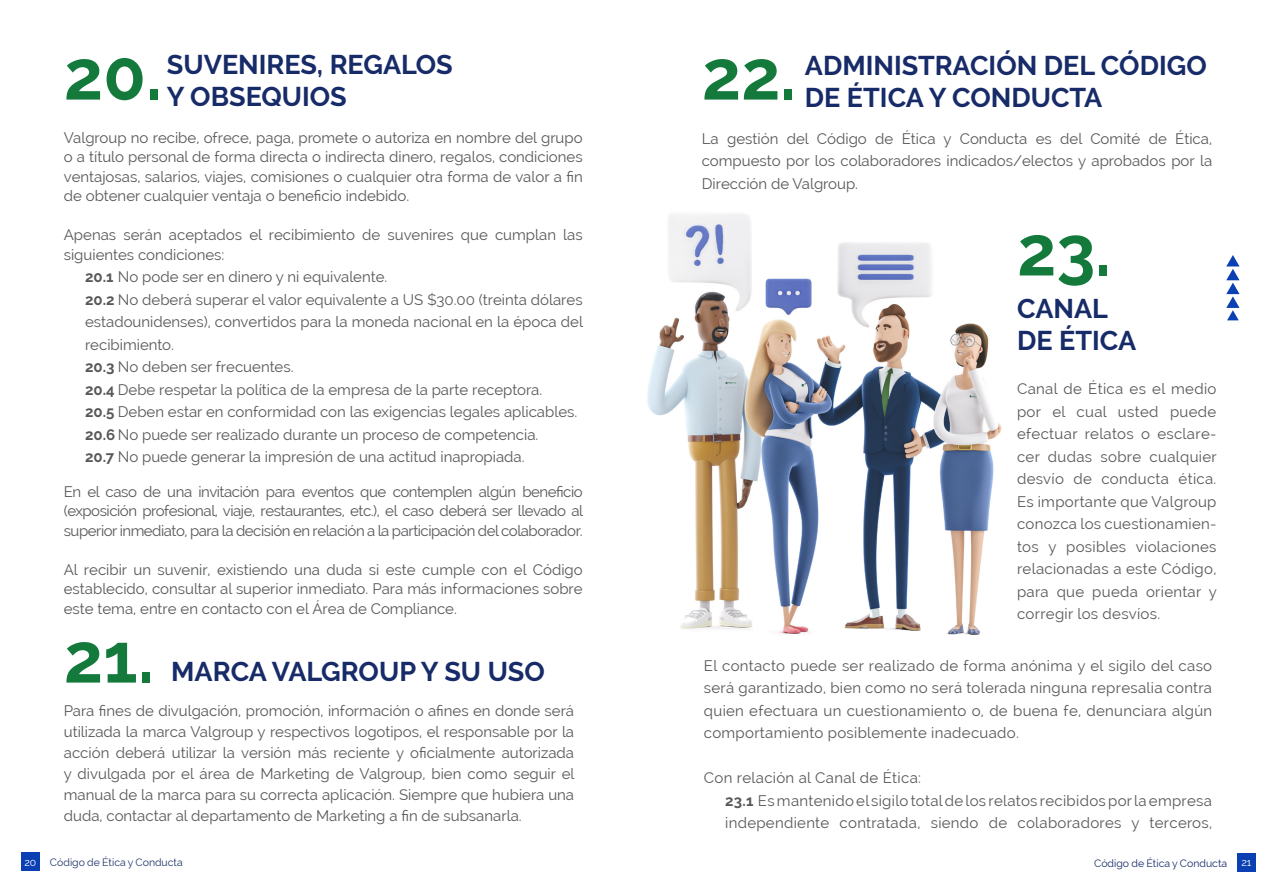
<style>
.page{position:relative;width:1276px;height:893px;background:#fff}
.page>*{position:absolute;margin:0;border:0;box-sizing:border-box;transform-origin:0 0}
.t1{font:700 69.75px "Raleway";color:#147a3c}
.t2{font:700 27px "Raleway";color:#172b69}
.t3{font:15px/22.5px "Raleway";color:#57585a;text-align:justify}
.t4{font:15px/22.5px "Raleway";letter-spacing:.02em;color:#57585a}
.t5{font:10.5px "Raleway";color:#22366a}
.t6{font:10.5px "Raleway";color:#172b69}
.t7{font:10.5px "Raleway";color:#fff}
.s1{font-weight:700}
</style>
<div class="page">
<div style="left:21px;top:853px;width:19px;height:18px;background:#0a40b3"></div>
<div style="left:1237px;top:853px;width:18px;height:19px;background:#0a40b3"></div>
<img style="left:647px;top:214px;width:355px;height:421px">
<svg style="left:1226px;top:255px;width:13px;height:65px"></svg>
<p class="t1" style="left:64px;top:35px;width:99px">20.</p>
<p class="t2" style="left:167px;top:49px;width:287px">SUVENIRES, REGALOS</p>
<p class="t2" style="left:167px;top:81px;width:181px">Y OBSEQUIOS</p>
<p class="t3" style="left:64px;top:128px;width:520px;line-height:19.5px">Valgroup no recibe, ofrece, paga, promete o autoriza en nombre del grupo o a título personal de forma directa o indirecta dinero, regalos, condiciones ventajosas, salarios, viajes, comisiones o cualquier otra forma de valor a fin de obtener cualquier ventaja o beneficio indebido.</p>
<p class="t3" style="left:64px;top:225px;width:520px;line-height:19.5px">Apenas serán aceptados el recibimiento de suvenires que cumplan las siguientes condiciones:</p>
<p class="t3" style="left:85px;top:266px;width:304px"><span class="s1">20.1</span> No pode ser en dinero y ni equivalente.</p>
<p class="t3" style="left:85px;top:288px;width:499px"><span class="s1">20.2</span> No deberá superar el valor equivalente a US $30.00 (treinta dólares estadounidenses), convertidos para la moneda nacional en la época del recibimiento.</p>
<p class="t3" style="left:85px;top:356px;width:210px"><span class="s1">20.3</span> No deben ser frecuentes.</p>
<p class="t3" style="left:85px;top:378px;width:459px"><span class="s1">20.4</span> Debe respetar la política de la empresa de la parte receptora.</p>
<p class="t3" style="left:85px;top:401px;width:494px"><span class="s1">20.5</span> Deben estar en conformidad con las exigencias legales aplicables.</p>
<p class="t3" style="left:85px;top:423px;width:455px"><span class="s1">20.6</span> No puede ser realizado durante un proceso de competencia.</p>
<p class="t3" style="left:85px;top:446px;width:441px"><span class="s1">20.7</span> No puede generar la impresión de una actitud inapropiada.</p>
<p class="t3" style="left:64px;top:482px;width:521px;line-height:19.5px">En el caso de una invitación para eventos que contemplen algún beneficio (exposición profesional, viaje, restaurantes, etc.), el caso deberá ser llevado al superior inmediato, para la decisión en relación a la participación del colaborador.</p>
<p class="t3" style="left:64px;top:560px;width:520px;line-height:19.5px">Al recibir un suvenir, existiendo una duda si este cumple con el Código establecido, consultar al superior inmediato. Para más informaciones sobre este tema, entre en contacto con el Área de Compliance.</p>
<p class="t1" style="left:64px;top:618px;width:91px">21.</p>
<p class="t2" style="left:171px;top:656px;width:375px">MARCA VALGROUP Y SU USO</p>
<p class="t3" style="left:64px;top:700px;width:512px;line-height:21px">Para fines de divulgación, promoción, información o afines en donde será utilizada la marca Valgroup y respectivos logotipos, el responsable por la acción deberá utilizar la versión más reciente y oficialmente autorizada y divulgada por el área de Marketing de Valgroup, bien como seguir el manual de la marca para su correcta aplicación. Siempre que hubiera una duda, contactar al departamento de Marketing a fin de subsanarla.</p>
<p class="t1" style="left:702px;top:35px;width:96px">22.</p>
<p class="t2" style="left:805px;top:50px;width:403px">ADMINISTRACIÓN DEL CÓDIGO</p>
<p class="t2" style="left:805px;top:82px;width:299px">DE ÉTICA Y CONDUCTA</p>
<p class="t3" style="left:702px;top:127px;width:512px">La gestión del Código de Ética y Conducta es del Comité de Ética, compuesto por los colaboradores indicados/electos y aprobados por la Dirección de Valgroup.</p>
<p class="t1" style="left:1017px;top:211px;width:95px">23.</p>
<p class="t2" style="left:1017px;top:293px;width:92px">CANAL</p>
<p class="t2" style="left:1017px;top:325px;width:121px">DE ÉTICA</p>
<p class="t3" style="left:1017px;top:378px;width:201px">Canal de Ética es el medio por el cual usted puede efectuar relatos o esclare&shy;cer dudas sobre cualquier desvío de conducta ética.<br>Es importante que Valgroup conozca los cuestionamien&shy;tos y posibles violaciones relacionadas a este Código, para que pueda orientar y corregir los desvíos.</p>
<p class="t3" style="left:704px;top:654px;width:510px">El contacto puede ser realizado de forma anónima y el sigilo del caso será garantizado, bien como no será tolerada ninguna represalia contra quien efectuara un cuestionamiento o, de buena fe, denunciara algún comportamiento posiblemente inadecuado.</p>
<p class="t4" style="left:704px;top:767px;width:219px">Con relación al Canal de Ética:</p>
<p class="t4" style="left:725px;top:789px;width:488px"><span class="s1">23.1</span> Es mantenido el sigilo total de los relatos recibidos por la empresa independiente contratada, siendo de colaboradores y terceros,</p>
<p class="t7" style="left:24px;top:856px;width:14px">20</p>
<p class="t5" style="left:50px;top:856px;width:134px">Código de Ética y Conducta</p>
<p class="t6" style="left:1094px;top:857px;width:135px">Código de Ética y Conducta</p>
<p class="t7" style="left:1241px;top:856px;width:12px">21</p>
</div>
